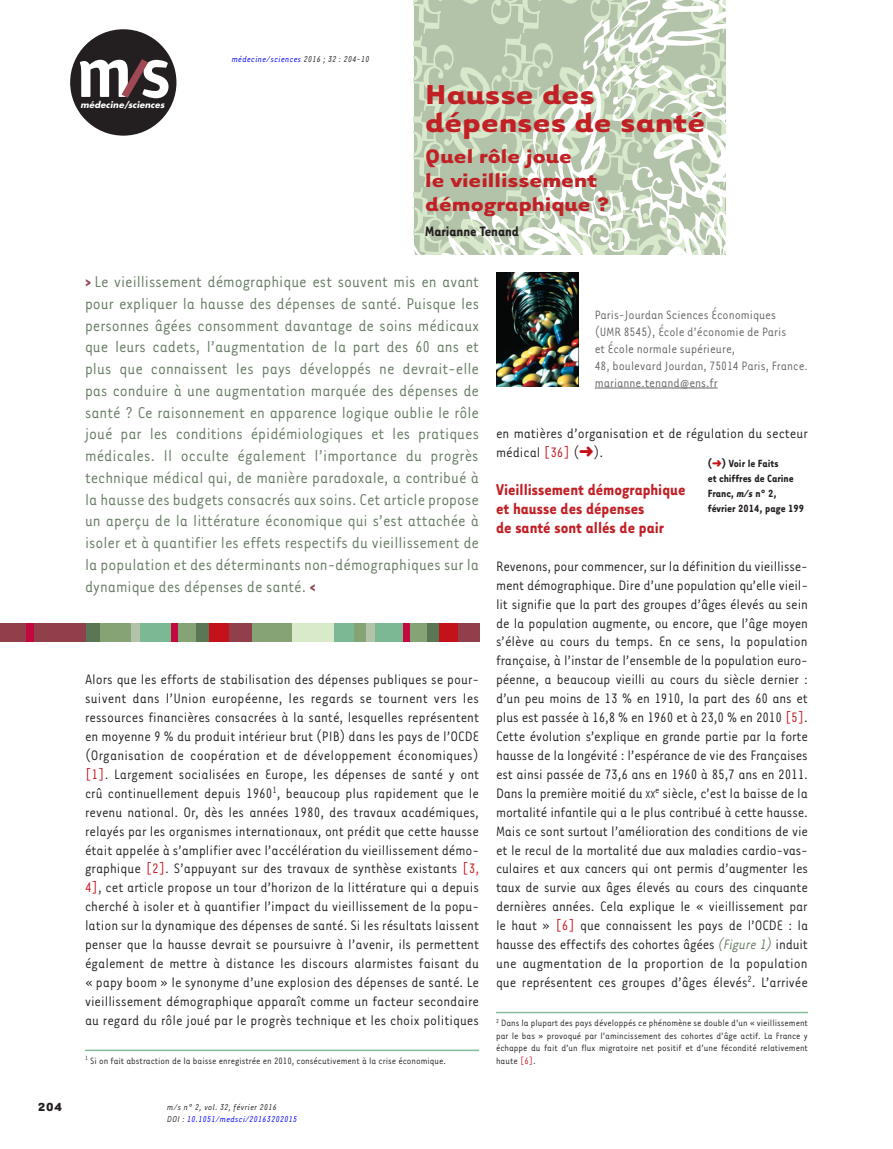
<style>
.page{position:relative;width:893px;height:1149px;background:#fff}
.page>*{position:absolute;margin:0;border:0;box-sizing:border-box;transform-origin:0 0}
.t1{font:700 31.5px/28.2px "Tarzana Wide";color:#c12025}
.t2{font:700 22.5px/24px "Tarzana Wide";color:#c12025}
.t3{font:18px/21.8px "Tarzana Narrow";color:#647a61;text-align:justify}
.t4{font:700 18px/18.9px "Tarzana Narrow";color:#c12025}
.t5{font:15.75px/18.9px "Tarzana Narrow";color:#231f20;text-align:justify}
.t6{font:700 15.75px "Tarzana Narrow";color:#231f20}
.t7{font:13.95px/17px "Tarzana Narrow";color:#636366}
.t8{font:700 13.5px "Tarzana Wide";color:#231f20}
.t9{font:700 12px/15px "Tarzana Narrow";color:#231f20}
.t10{font:10.5px/12.6px "Tarzana Narrow";color:#231f20;text-align:justify}
.t11{font:italic 9.75px/11.7px "Tarzana Narrow";letter-spacing:.025em;color:#231f20}
.t12{font:italic 9.75px "Tarzana Narrow";letter-spacing:.025em;color:#00f}
.t13{font:italic 700 8.55px "Futura";letter-spacing:.01em;color:#fff}
.s1{color:#231f20}
.s2{font-weight:700;color:#8e4955}
.s3{color:#c4121a}
.s4{color:#00f}
.s5{font-size:11.85px}
.s6{font-style:italic;color:#647a61}
.s7{font-style:italic}
</style>
<div class="page">
<div style="left:70px;top:29px;width:106px;height:107px;background:#231f20;border-radius:50%"></div>
<svg style="left:80px;top:60px;width:89px;height:38px"></svg>
<hr style="left:85px;top:1049px;width:394px;height:1px;background:#83bc99">
<svg style="left:414px;top:0;width:312px;height:254px"></svg>
<div style="left:0;top:623px;width:87px;height:18px;background:#913f4b"></div>
<div style="left:86px;top:623px;width:19px;height:18px;background:#5a7755"></div>
<div style="left:195px;top:623px;width:14px;height:18px;background:#5a7755"></div>
<div style="left:100px;top:623px;width:32px;height:18px;background:#86a375"></div>
<div style="left:137px;top:623px;width:34px;height:18px;background:#7db894"></div>
<div style="left:334px;top:623px;width:22px;height:18px;background:#7db894"></div>
<div style="left:176px;top:623px;width:20px;height:18px;background:#86a375"></div>
<div style="left:354px;top:623px;width:15px;height:18px;background:#86a375"></div>
<div style="left:251px;top:623px;width:42px;height:18px;background:#86a375"></div>
<div style="left:293px;top:623px;width:41px;height:18px;background:#d9eaca"></div>
<div style="left:131px;top:623px;width:9px;height:18px;background:#b3c3aa"></div>
<div style="left:26px;top:623px;width:8px;height:18px;background:#c40941"></div>
<div style="left:171px;top:623px;width:7px;height:18px;background:#c40941"></div>
<div style="left:209px;top:623px;width:29px;height:18px;background:#c4121a"></div>
<div style="left:229px;top:623px;width:23px;height:18px;background:#913f4b"></div>
<div style="left:426px;top:623px;width:13px;height:18px;background:#5a7755"></div>
<div style="left:373px;top:623px;width:31px;height:18px;background:#7db894"></div>
<div style="left:408px;top:623px;width:19px;height:18px;background:#86a375"></div>
<div style="left:366px;top:623px;width:9px;height:18px;background:#b3c3aa"></div>
<div style="left:404px;top:623px;width:6px;height:18px;background:#c40941"></div>
<div style="left:439px;top:623px;width:27px;height:18px;background:#c4121a"></div>
<div style="left:458px;top:623px;width:21px;height:18px;background:#913f4b"></div>
<hr style="left:496px;top:1011px;width:312px;height:1px;background:#83bc99">
<hr style="left:595px;top:387px;width:123px;height:1px;background:#636366">
<img style="left:496px;top:273px;width:82px;height:113px">
<p class="t13" style="left:81px;top:99px;width:85px">médecine/sciences</p>
<p class="t12" style="left:232px;top:53px;width:139px">médecine/sciences <span class="s1">2016 ; 32 : 204-10</span></p>
<h1 class="t1" style="left:425px;top:78px;width:282px">Hausse des dépenses de santé</h1>
<h2 class="t2" style="left:425px;top:142px;width:185px">Quel rôle joue<br>le vieillissement démographique ?</h2>
<p class="t6" style="left:425px;top:221px;width:95px">Marianne Tenand</p>
<p class="t3" style="left:85px;top:270px;width:396px"><span class="s2">&gt;</span> Le vieillissement démographique est souvent mis en avant pour expliquer la hausse des dépenses de santé. Puisque les personnes âgées consomment davantage de soins médicaux que leurs cadets, l’augmentation de la part des 60 ans et plus que connaissent les pays développés ne devrait-elle pas conduire à une augmentation marquée des dépenses de santé ? Ce raisonnement en apparence logique oublie le rôle joué par les conditions épidémiologiques et les pratiques médicales. Il occulte également l’importance du progrès technique médical qui, de manière paradoxale, a contribué à la hausse des budgets consacrés aux soins. Cet article propose un aperçu de la littérature économique qui s’est attachée à isoler et à quantifier les effets respectifs du vieillissement de la population et des déterminants non-démographiques sur la dynamique des dépenses de santé. <span class="s2">&lt;</span></p>
<p class="t5" style="left:85px;top:669px;width:396px">Alors que les efforts de stabilisation des dépenses publiques se pour&shy;suivent dans l’Union européenne, les regards se tournent vers les ressources financières consacrées à la santé, lesquelles représentent en moyenne 9 % du produit intérieur brut (PIB) dans les pays de l’OCDE (Organisation de coopération et de développement économiques) <span class="s3">[1]</span>. Largement socialisées en Europe, les dépenses de santé y ont crû continuellement depuis 1960<sup>1</sup>, beaucoup plus rapidement que le revenu national. Or, dès les années 1980, des travaux académiques, relayés par les organismes internationaux, ont prédit que cette hausse était appelée à s’amplifier avec l’accélération du vieillissement démo&shy;graphique <span class="s3">[2]</span>. S’appuyant sur des travaux de synthèse existants <span class="s3">[3, 4]</span>, cet article propose un tour d’horizon de la littérature qui a depuis cherché à isoler et à quantifier l’impact du vieillissement de la popu&shy;lation sur la dynamique des dépenses de santé. Si les résultats laissent penser que la hausse devrait se poursuivre à l’avenir, ils permettent également de mettre à distance les discours alarmistes faisant du « papy boom » le synonyme d’une explosion des dépenses de santé. Le vieillissement démographique apparaît comme un facteur secondaire au regard du rôle joué par le progrès technique et les choix politiques</p>
<p class="t10" style="left:85px;top:1053px;width:363px"><sup>1</sup> Si on fait abstraction de la baisse enregistrée en 2010, consécutivement à la crise économique.</p>
<p class="t8" style="left:38px;top:1097px;width:26px">204</p>
<p class="t11" style="left:167px;top:1100px;width:131px">m/s n° 2, vol. 32, février 2016<br>DOI : <span class="s4">10.1051/medsci/20163202015</span></p>
<p class="t7" style="left:595px;top:305px;width:215px">Paris-Jourdan Sciences Économiques<br>(UMR 8545), École d’économie de Paris<br>et École normale supérieure,<br>48, boulevard Jourdan, 75014 Paris, France. marianne.tenand@ens.fr</p>
<p class="t5" style="left:496px;top:423px;width:313px">en matières d’organisation et de régulation du secteur médical <span class="s3">[36]</span> (<span class="s3">➜</span>).</p>
<p class="t4" style="left:496px;top:479px;width:191px">Vieillissement démographique et hausse des dépenses<br>de santé sont allés de pair</p>
<p class="t5" style="left:496px;top:555px;width:314px">Revenons, pour commencer, sur la définition du vieillisse&shy;ment démographique. Dire d’une population qu’elle vieil&shy;lit signifie que la part des groupes d’âges élevés au sein de la population augmente, ou encore, que l’âge moyen s’élève au cours du temps. En ce sens, la population française, à l’instar de l’ensemble de la population euro&shy;péenne, a beaucoup vieilli au cours du siècle dernier : d’un peu moins de 13 % en 1910, la part des 60 ans et plus est passée à 16,8 % en 1960 et à 23,0 % en 2010 <span class="s3">[5]</span>.<br>Cette évolution s’explique en grande partie par la forte hausse de la longévité : l’espérance de vie des Françaises est ainsi passée de 73,6 ans en 1960 à 85,7 ans en 2011.<br>Dans la première moitié du <span class="s5">xx</span><sup>e</sup> siècle, c’est la baisse de la mortalité infantile qui a le plus contribué à cette hausse.<br>Mais ce sont surtout l’amélioration des conditions de vie et le recul de la mortalité due aux maladies cardio-vas&shy;culaires et aux cancers qui ont permis d’augmenter les taux de survie aux âges élevés au cours des cinquante dernières années. Cela explique le « vieillissement par le haut » <span class="s3">[6]</span> que connaissent les pays de l’OCDE : la hausse des effectifs des cohortes âgées <span class="s6">(Figure 1)</span> induit une augmentation de la proportion de la population que représentent ces groupes d’âges élevés<sup>2</sup>. L’arrivée</p>
<p class="t10" style="left:496px;top:1015px;width:313px"><sup>2</sup> Dans la plupart des pays développés ce phénomène se double d’un « vieillissement par le bas » provoqué par l’amincissement des cohortes d’âge actif. La France y échappe du fait d’un flux migratoire net positif et d’une fécondité relativement haute <span class="s3">[6]</span>.</p>
<p class="t9" style="left:708px;top:455px;width:98px">(<span class="s3">➜</span>) Voir le Faits<br>et chiffres de Carine<br>Franc, <span class="s7">m/s</span> n° 2, février 2014, page 199</p>
</div>
